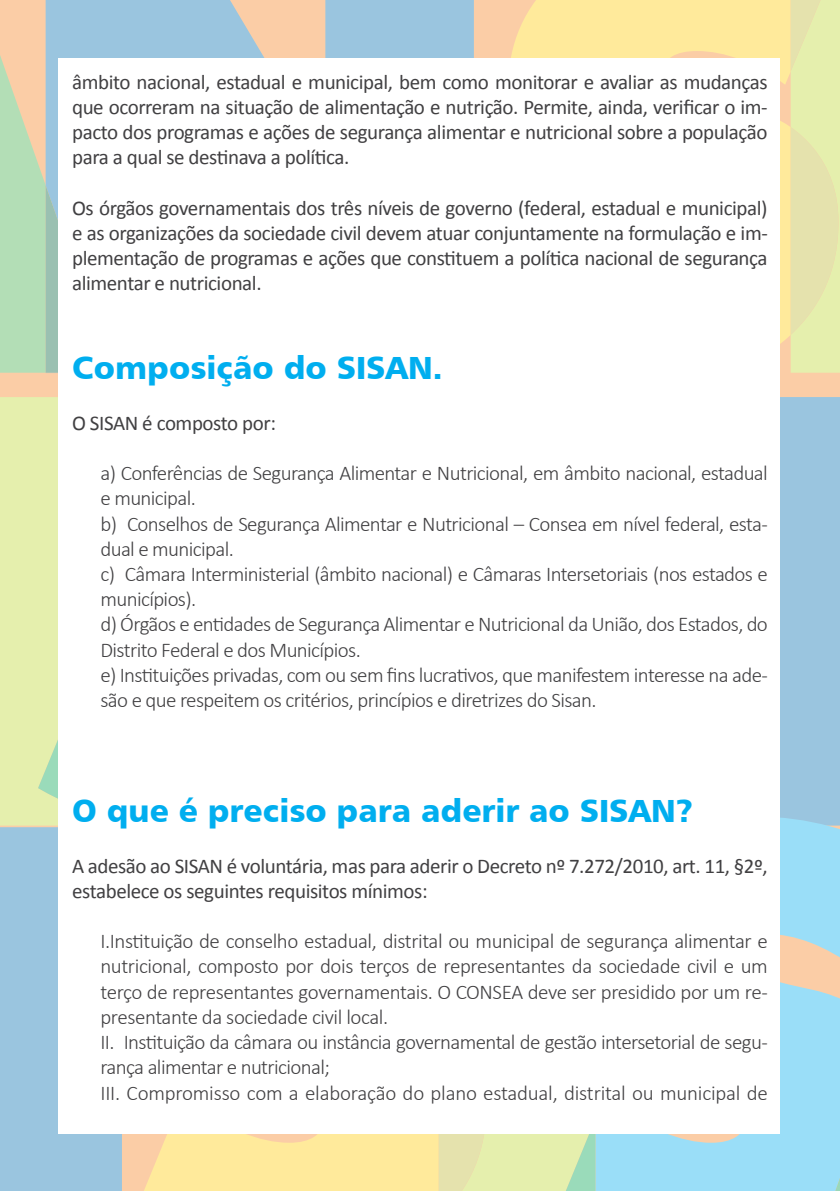
<style>
.page{position:relative;width:840px;height:1191px;background:#fff}
.page>*{position:absolute;margin:0;border:0;box-sizing:border-box;transform-origin:0 0}
.t1{font:32px "Humanist 777 BT Black B";color:#00aeef}
.t2{font:300 21px/25.2px "Calibri";letter-spacing:-.03em;color:#414042}
.t3{font:21px/25.2px "Calibri";letter-spacing:-.02em;color:#414042;text-align:justify}
</style>
<div class="page">
<svg style="left:111px;top:0;width:362px;height:58px;fill:#9ac5df"></svg>
<svg style="left:1px;top:0;width:110px;height:373px"></svg>
<svg style="left:484px;top:0;width:306px;height:383px;fill:#ffea9b"></svg>
<svg style="left:790px;top:0;width:49px;height:373px"></svg>
<div style="left:1px;top:397px;width:57px;height:428px;background:#e5efad"></div>
<div style="left:780px;top:397px;width:59px;height:419px;background:#9ac5df"></div>
<div style="left:1px;top:827px;width:121px;height:364px;background:#9ac5df"></div>
<svg style="left:133px;top:1134px;width:305px;height:57px;fill:#ffea9b"></svg>
<svg style="left:595px;top:816px;width:244px;height:375px;fill:#9adef8"></svg>
<div style="left:486px;top:1134px;width:68px;height:57px;background:#e5efad"></div>
<svg style="left:438px;top:1134px;width:48px;height:57px"></svg>
<svg style="left:554px;top:1134px;width:41px;height:57px"></svg>
<svg style="left:811px;top:827px;width:28px;height:364px"></svg>
<div style="left:58px;top:58px;width:721px;height:1075px;background:#fff"></div>
<img style="left:0;top:0;width:1px;height:1191px">
<p class="t3" style="left:72px;top:69px;width:696px">âmbito nacional, estadual e municipal, bem como monitorar e avaliar as mudanças que ocorreram na situação de alimentação e nutrição. Permite, ainda, verificar o im&shy;pacto dos programas e ações de segurança alimentar e nutricional sobre a população para a qual se destinava a política.</p>
<p class="t3" style="left:72px;top:195px;width:696px">Os órgãos governamentais dos três níveis de governo (federal, estadual e municipal) e as organizações da sociedade civil devem atuar conjuntamente na formulação e im&shy;plementação de programas e ações que constituem a política nacional de segurança alimentar e nutricional.</p>
<h1 class="t1" style="left:72px;top:347px;width:372px">Composição do SISAN.</h1>
<p class="t3" style="left:72px;top:410px;width:205px">O SISAN é composto por:</p>
<p class="t2" style="left:100px;top:460px;width:668px">a) Conferências de Segurança Alimentar e Nutricional, em âmbito nacional, estadual e municipal.<br>b) Conselhos de Segurança Alimentar e Nutricional – Consea em nível federal, esta&shy;dual e municipal.<br>c) Câmara Interministerial (âmbito nacional) e Câmaras Intersetoriais (nos estados e municípios).<br>d) Órgãos e entidades de Segurança Alimentar e Nutricional da União, dos Estados, do Distrito Federal e dos Municípios.<br>e) Instituições privadas, com ou sem fins lucrativos, que manifestem interesse na ade&shy;são e que respeitem os critérios, princípios e diretrizes do Sisan.</p>
<h1 class="t1" style="left:72px;top:790px;width:622px">O que é preciso para aderir ao SISAN?</h1>
<p class="t3" style="left:72px;top:853px;width:696px">A adesão ao SISAN é voluntária, mas para aderir o Decreto nº 7.272/2010, art. 11, §2º, estabelece os seguintes requisitos mínimos:</p>
<p class="t2" style="left:100px;top:928px;width:668px">I.Instituição de conselho estadual, distrital ou municipal de segurança alimentar e nutricional, composto por dois terços de representantes da sociedade civil e um terço de representantes governamentais. O CONSEA deve ser presidido por um re&shy;presentante da sociedade civil local.<br>II. Instituição da câmara ou instância governamental de gestão intersetorial de segu&shy;rança alimentar e nutricional;<br>III. Compromisso com a elaboração do plano estadual, distrital ou municipal de</p>
</div>
